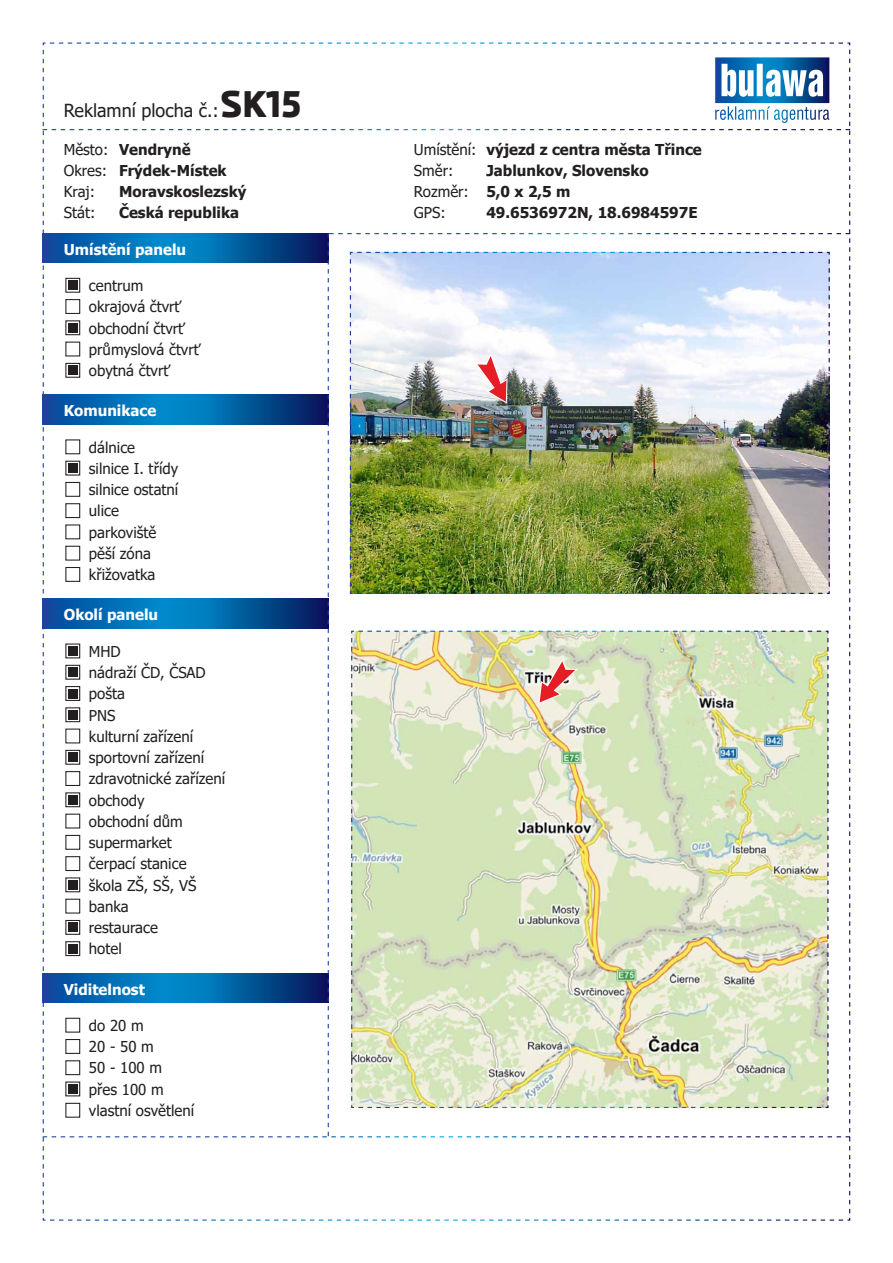
<style>
.page{position:relative;width:893px;height:1263px;background:#fff}
.page>*{position:absolute;margin:0;border:0;box-sizing:border-box;transform-origin:0 0}
.t1{font:800 36px "Skoda Pro";color:#231f20}
.t2{font:18px "Tahoma";color:#231f20}
.t3{font:15px/21.3px "Tahoma";color:#231f20}
.t4{font:700 15px "Tahoma";color:#231f20}
.t5{font:700 15px "Tahoma";color:#fff}
</style>
<div class="page">
<img style="left:43px;top:43px;width:807px;height:1178px">
<div style="left:68px;top:280px;width:10px;height:10px;background:#231f20"></div>
<div style="left:68px;top:463px;width:10px;height:10px;background:#231f20"></div>
<div style="left:68px;top:646px;width:10px;height:10px;background:#231f20"></div>
<div style="left:68px;top:1084px;width:10px;height:10px;background:#231f20"></div>
<div style="left:68px;top:323px;width:10px;height:10px;background:#231f20"></div>
<div style="left:68px;top:365px;width:10px;height:10px;background:#231f20"></div>
<div style="left:68px;top:667px;width:10px;height:10px;background:#231f20"></div>
<div style="left:68px;top:689px;width:10px;height:9px;background:#231f20"></div>
<div style="left:68px;top:710px;width:10px;height:9px;background:#231f20"></div>
<div style="left:68px;top:752px;width:10px;height:10px;background:#231f20"></div>
<div style="left:68px;top:795px;width:10px;height:10px;background:#231f20"></div>
<div style="left:68px;top:922px;width:10px;height:10px;background:#231f20"></div>
<div style="left:68px;top:880px;width:10px;height:10px;background:#231f20"></div>
<div style="left:68px;top:944px;width:10px;height:9px;background:#231f20"></div>
<p class="t1" style="left:220px;top:83px;width:82px">SK15</p>
<p class="t2" style="left:64px;top:98px;width:157px">Reklamní plocha č.:</p>
<p class="t3" style="left:64px;top:140px;width:46px">Město:<br>Okres:<br>Kraj:<br>Stát:</p>
<p class="t3" style="left:414px;top:140px;width:64px">Umístění:<br>Směr:<br>Rozměr:<br>GPS:</p>
<p class="t5" style="left:64px;top:239px;width:124px">Umístění panelu</p>
<p class="t3" style="left:89px;top:276px;width:113px">centrum okrajová čtvrť obchodní čtvrť průmyslová čtvrť obytná čtvrť</p>
<p class="t5" style="left:64px;top:400px;width:94px">Komunikace</p>
<p class="t3" style="left:89px;top:437px;width:91px">dálnice silnice I. třídy silnice ostatní ulice parkoviště pěší zóna křižovatka</p>
<p class="t5" style="left:64px;top:604px;width:96px">Okolí panelu</p>
<p class="t3" style="left:89px;top:641px;width:138px">MHD<br>nádraží ČD, ČSAD pošta<br>PNS<br>kulturní zařízení sportovní zařízení zdravotnické zařízení obchody<br>obchodní dům supermarket<br>čerpací stanice<br>škola ZŠ, SŠ, VŠ banka<br>restaurace<br>hotel</p>
<p class="t5" style="left:64px;top:978px;width:83px">Viditelnost</p>
<p class="t3" style="left:89px;top:1016px;width:107px">do 20 m<br>20 - 50 m<br>50 - 100 m<br>přes 100 m vlastní osvětlení</p>
<p class="t4" style="left:119px;top:139px;width:73px">Vendryně</p>
<p class="t4" style="left:119px;top:160px;width:109px">Frýdek-Místek</p>
<p class="t4" style="left:119px;top:181px;width:129px">Moravskoslezský</p>
<p class="t4" style="left:119px;top:202px;width:122px">Česká republika</p>
<p class="t4" style="left:486px;top:139px;width:217px">výjezd z centra města Třince</p>
<p class="t4" style="left:486px;top:160px;width:164px">Jablunkov, Slovensko</p>
<p class="t4" style="left:486px;top:181px;width:86px">5,0 x 2,5 m</p>
<p class="t4" style="left:486px;top:202px;width:213px">49.6536972N, 18.6984597E</p>
</div>
